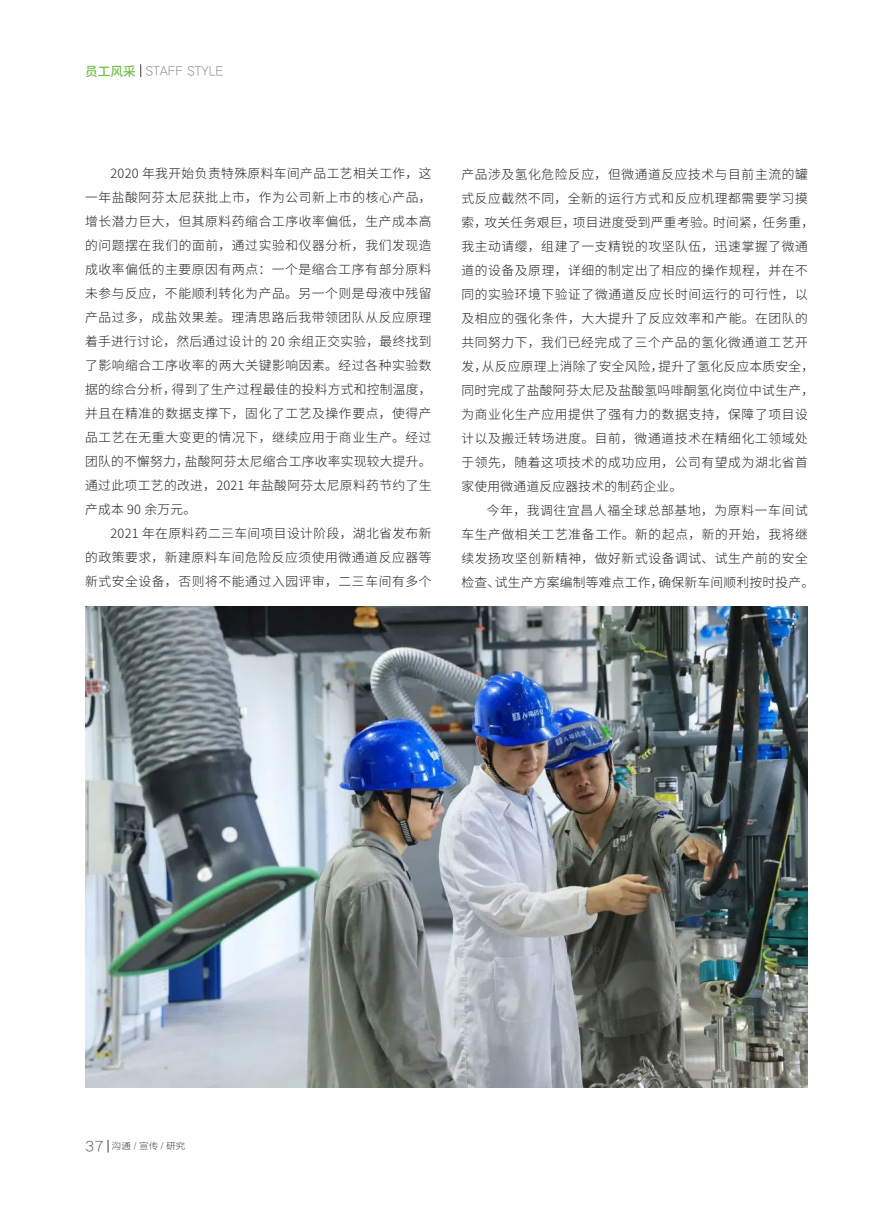
<style>
.page{position:relative;width:893px;height:1212px;background:#fff}
.page>*{position:absolute;margin:0;border:0;box-sizing:border-box;transform-origin:0 0}
.t1{font:15px "HY Qi Hei CES";color:#3e3e3f;scale:1.06 1}
.t2{font:300 12.75px/24px "Source Han Sans SC";letter-spacing:.05em;color:#231f20;text-align:justify}
.t3{font:12.75px "HY Qi Hei CES";color:#6c6d70}
.t4{font:500 12.75px "Source Han Sans SC";color:#71bf44}
.t5{font:9px "FZLTXHK";color:#57585a;scale:1.06 1}
</style>
<div class="page">
<svg style="left:140px;top:64px;width:1px;height:13px"></svg>
<svg style="left:108px;top:1140px;width:1px;height:12px"></svg>
<img style="left:85px;top:606px;width:723px;height:482px">
<p class="t4" style="left:85px;top:64px;width:52px">员工风采</p>
<p class="t3" style="left:145px;top:64px;width:80px">STAFF STYLE</p>
<p class="t2" style="left:85px;top:162px;width:348px;text-indent:26px">2020 年我开始负责特殊原料车间产品工艺相关工作，这一年盐酸阿芬太尼获批上市，作为公司新上市的核心产品，增长潜力巨大，但其原料药缩合工序收率偏低，生产成本高的问题摆在我们的面前，通过实验和仪器分析，我们发现造成收率偏低的主要原因有两点：一个是缩合工序有部分原料未参与反应，不能顺利转化为产品。另一个则是母液中残留产品过多，成盐效果差。理清思路后我带领团队从反应原理着手进行讨论，然后通过设计的 20 余组正交实验，最终找到了影响缩合工序收率的两大关键影响因素。经过各种实验数据的综合分析，得到了生产过程最佳的投料方式和控制温度，并且在精准的数据支撑下，固化了工艺及操作要点，使得产品工艺在无重大变更的情况下，继续应用于商业生产。经过团队的不懈努力，盐酸阿芬太尼缩合工序收率实现较大提升。通过此项工艺的改进，2021 年盐酸阿芬太尼原料药节约了生产成本 90 余万元。</p>
<p class="t2" style="left:85px;top:522px;width:348px;text-indent:26px">2021 年在原料药二三车间项目设计阶段，湖北省发布新的政策要求，新建原料车间危险反应须使用微通道反应器等新式安全设备，否则将不能通过入园评审，二三车间有多个</p>
<p class="t2" style="left:461px;top:162px;width:354px;text-align:left">产品涉及氢化危险反应，但微通道反应技术与目前主流的罐式反应截然不同，全新的运行方式和反应机理都需要学习摸索，攻关任务艰巨，项目进度受到严重考验。时间紧，任务重，我主动请缨，组建了一支精锐的攻坚队伍，迅速掌握了微通道的设备及原理，详细的制定出了相应的操作规程，并在不同的实验环境下验证了微通道反应长时间运行的可行性，以及相应的强化条件，大大提升了反应效率和产能。在团队的共同努力下，我们已经完成了三个产品的氢化微通道工艺开发，从反应原理上消除了安全风险，提升了氢化反应本质安全，同时完成了盐酸阿芬太尼及盐酸氢吗啡酮氢化岗位中试生产，为商业化生产应用提供了强有力的数据支持，保障了项目设计以及搬迁转场进度。目前，微通道技术在精细化工领域处于领先，随着这项技术的成功应用，公司有望成为湖北省首家使用微通道反应器技术的制药企业。</p>
<p class="t2" style="left:461px;top:498px;width:354px;text-align:left;text-indent:26px">今年，我调往宜昌人福全球总部基地，为原料一车间试车生产做相关工艺准备工作。新的起点，新的开始，我将继续发扬攻坚创新精神，做好新式设备调试、试生产前的安全检查、试生产方案编制等难点工作，确保新车间顺利按时投产。</p>
<p class="t1" style="left:85px;top:1138px;width:19px">37</p>
<p class="t5" style="left:112px;top:1141px;width:71px">沟通 / 宣传 / 研究</p>
</div>
